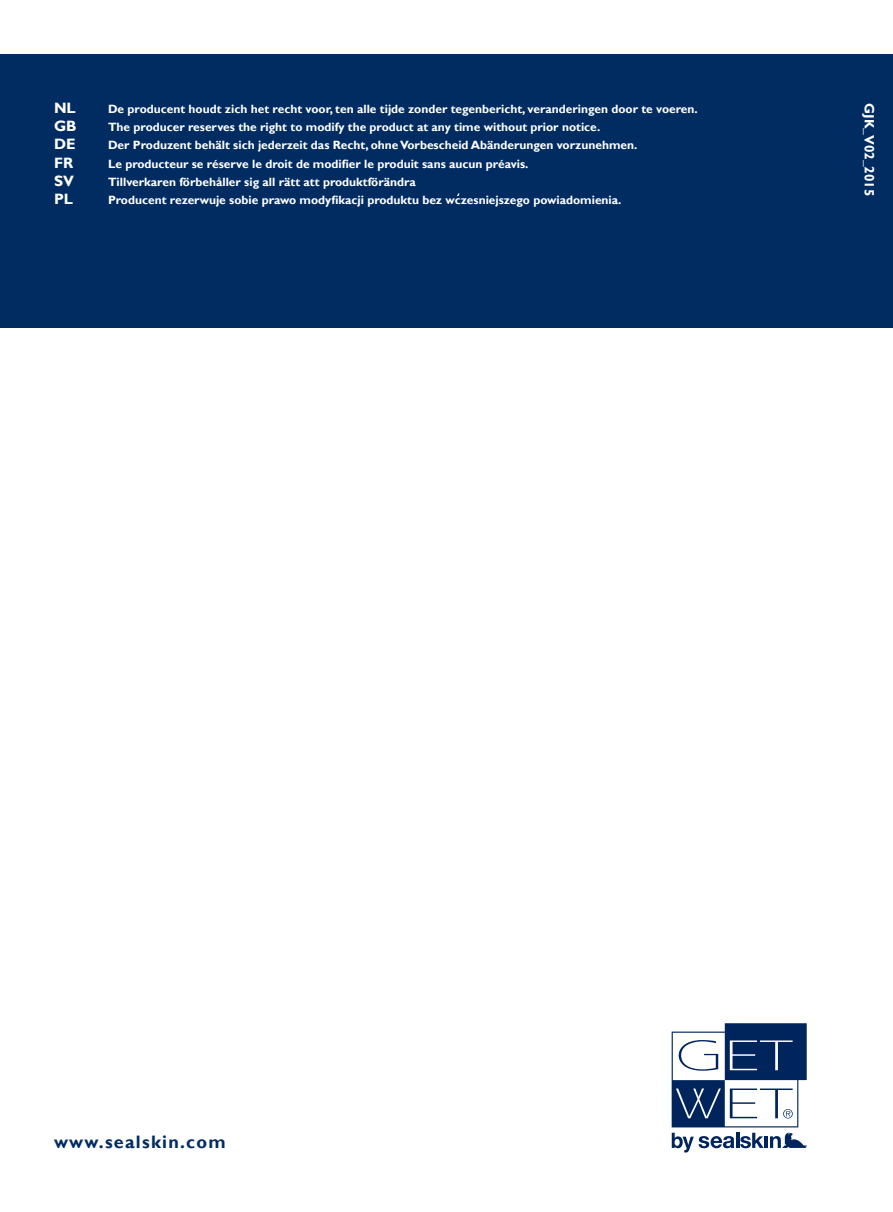
<style>
.page{position:relative;width:893px;height:1212px;background:#fff}
.page>*{position:absolute;margin:0;border:0;box-sizing:border-box;transform-origin:0 0}
.t1{font:700 18px "Gill Sans";letter-spacing:.07em;color:#002c62}
.t2{font:700 15px "Gill Sans";color:#fff}
.t3{font:700 13.5px "Gill Sans";color:#fff}
.t4{font:700 12px "Gill Sans";color:#fff}
</style>
<div class="page">
<div style="left:0;top:54px;width:893px;height:274px;background:#002c62"></div>
<svg style="left:672px;top:1023px;width:135px;height:129px"></svg>
<p class="t2" style="left:54px;top:99px;width:23px">NL</p>
<p class="t4" style="left:108px;top:102px;width:591px">De producent houdt zich het recht voor, ten alle tijde zonder tegenbericht, veranderingen door te voeren.</p>
<p class="t2" style="left:54px;top:117px;width:24px">GB</p>
<p class="t4" style="left:108px;top:120px;width:494px">The producer reserves the right to modify the product at any time without prior notice.</p>
<p class="t2" style="left:54px;top:135px;width:23px">DE</p>
<p class="t4" style="left:108px;top:138px;width:531px">Der Produzent behält sich jederzeit das Recht, ohne Vorbescheid Abänderungen vorzunehmen.</p>
<p class="t2" style="left:54px;top:153px;width:21px">FR</p>
<p class="t4" style="left:108px;top:156px;width:422px">Le producteur se réserve le droit de modifier le produit sans aucun préavis.</p>
<p class="t2" style="left:54px;top:171px;width:21px">SV</p>
<p class="t4" style="left:108px;top:174px;width:309px">Tillverkaren förbehåller sig all rätt att produktförändra</p>
<p class="t2" style="left:54px;top:189px;width:21px">PL</p>
<p class="t4" style="left:108px;top:192px;width:515px">Producent rezerwuje sobie prawo modyfikacji produktu bez wczesniejszego powiadomienia.</p>
<p class="t3" style="left:878px;top:103px;width:95px;rotate:90deg">GJK_V02_2015</p>
<h1 class="t1" style="left:54px;top:1131px;width:173px">www.sealskin.com</h1>
</div>
